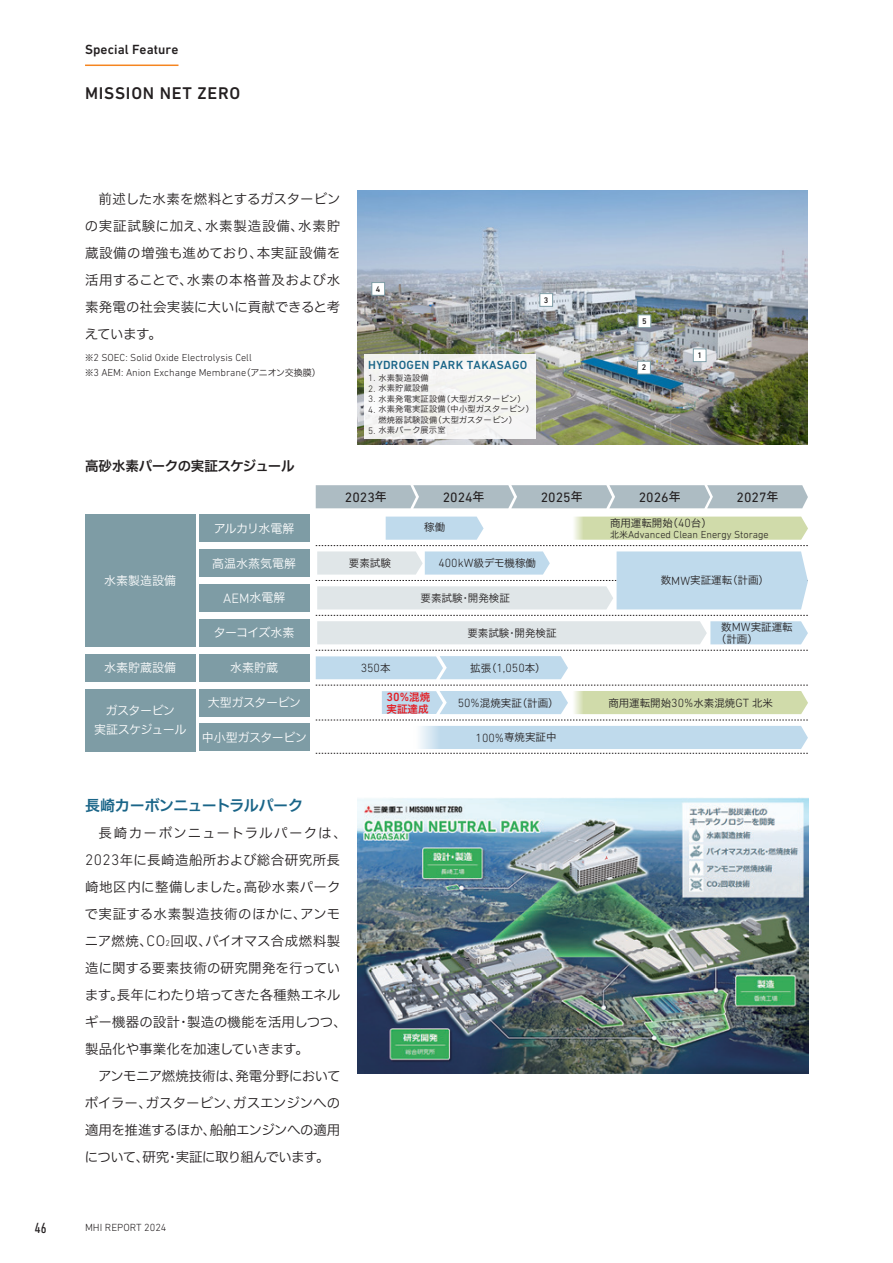
<style>
.page{position:relative;width:893px;height:1263px;background:#fff}
.page>*{position:absolute;margin:0;border:0;box-sizing:border-box;transform-origin:0 0}
.t1{font:500 17.25px "DIN Next LT Pro";letter-spacing:.045em;color:#231f20}
.t2{font:15px "Hiragino UD Sans F Std N W6";letter-spacing:-.03em;color:#1a6588}
.t3{font:condensed 15px "DIN Next LT Pro";color:#231f20}
.t4{font:13.8px "DIN Next LT Pro";color:#231f20}
.t5{font:300 13.8px "DIN Next LT Pro";color:#fff}
.t6{font:13.5px/27px "Hiragino UD Sans F Std N W3";color:#231f20;text-align:justify}
.t7{font:13.5px "Hiragino UD Sans F Std N W6";letter-spacing:-.025em;color:#231f20}
.t8{font:500 13.5px "DIN Next LT Pro";letter-spacing:.005em;color:#231f20}
.t9{font:500 12.15px "DIN Next LT Pro";color:#e41f25}
.t10{font:300 12.15px "DIN Next LT Pro";color:#231f20}
.t11{font:12px/19.5px "Hiragino UD Sans F Std N W3";letter-spacing:-.025em;color:#fff;text-align:center}
.t12{font:500 12px "DIN Next LT Pro";letter-spacing:.025em;color:#1a6588}
.t13{font:12px "Hiragino UD Sans F Std N W3";letter-spacing:-.05em;color:#fff}
.t14{font:12px "Hiragino UD Sans F Std N W3";color:#fff}
.t15{font:12px "Hiragino UD Sans F Std N W3";letter-spacing:-.045em;color:#fff}
.t16{font:10.5px/12px "Hiragino UD Sans F Std N W3";color:#231f20}
.t17{font:300 10.5px "DIN Next LT Pro";color:#231f20}
.t18{font:10.5px "Hiragino UD Sans F Std N W6";color:#e41f25}
.t19{font:300 10.35px/15px "DIN Next LT Pro";color:#231f20}
.t20{font:8.25px/10.5px "Hiragino UD Sans F Std N W3";letter-spacing:.025em;color:#231f20}
.t21{font:500 8.25px "DIN Next LT Pro";color:#231f20}
.s1{font-family:"Hiragino UD Sans F Std N W3";font-weight:400;font-size:9px}
.s2{font-family:"DIN Next LT Pro";font-weight:300;font-size:9.45px}
.s3{font-family:"Hiragino UD Sans F Std N W3";font-weight:400;font-size:12px}
.s4{font-family:"Hiragino UD Sans F Std N W5";font-size:12px}
.s5{font-family:"DIN Next LT Pro";font-weight:300;font-size:12.15px}
.s6{font-family:"Hiragino UD Sans F Std N W3";font-weight:400;font-size:10.5px}
.s7{font-family:"Hiragino UD Sans F Std N W6";font-weight:400;font-size:10.5px}
.s8{font-family:"DIN Next LT Pro";font-weight:300;font-size:15.45px}
.s9{font-family:"DIN Next LT Pro";font-weight:300;font-size:8.55px}
</style>
<div class="page">
<img style="left:358px;top:797px;width:450px;height:277px">
<img style="left:357px;top:191px;width:451px;height:253px">
<div style="left:85px;top:514px;width:111px;height:132px;background:#7e9ca5"></div>
<div style="left:199px;top:514px;width:111px;height:28px;background:#7e9ca5"></div>
<div style="left:199px;top:549px;width:111px;height:28px;background:#7e9ca5"></div>
<div style="left:199px;top:584px;width:111px;height:28px;background:#7e9ca5"></div>
<div style="left:199px;top:619px;width:111px;height:27px;background:#7e9ca5"></div>
<div style="left:199px;top:689px;width:111px;height:27px;background:#7e9ca5"></div>
<div style="left:199px;top:724px;width:111px;height:27px;background:#7e9ca5"></div>
<div style="left:85px;top:654px;width:111px;height:27px;background:#7e9ca5"></div>
<div style="left:199px;top:654px;width:111px;height:27px;background:#7e9ca5"></div>
<div style="left:85px;top:689px;width:111px;height:62px;background:#7e9ca5"></div>
<svg style="left:316px;top:485px;width:492px;height:23px"></svg>
<svg style="left:316px;top:685px;width:492px;height:29px"></svg>
<svg style="left:316px;top:720px;width:492px;height:34px"></svg>
<svg style="left:316px;top:615px;width:492px;height:29px"></svg>
<svg style="left:316px;top:650px;width:492px;height:29px"></svg>
<div style="left:364px;top:354px;width:172px;height:84px;background:#f4f4f3"></div>
<div style="left:693px;top:349px;width:13px;height:13px;background:#fff"></div>
<div style="left:693px;top:349px;width:13px;height:13px;border:1px solid #7e9ca5"></div>
<div style="left:638px;top:361px;width:12px;height:13px;background:#fff"></div>
<div style="left:637px;top:361px;width:14px;height:13px;border:1px solid #7e9ca5"></div>
<div style="left:540px;top:294px;width:13px;height:12px;background:#fff"></div>
<div style="left:540px;top:293px;width:13px;height:14px;border:1px solid #7e9ca5"></div>
<div style="left:638px;top:315px;width:13px;height:13px;background:#fff"></div>
<div style="left:638px;top:315px;width:13px;height:13px;border:1px solid #7e9ca5"></div>
<div style="left:372px;top:283px;width:13px;height:12px;background:#fff"></div>
<div style="left:372px;top:282px;width:13px;height:13px;border:1px solid #7e9ca5"></div>
<svg style="left:316px;top:517px;width:492px;height:92px"></svg>
<hr style="left:85px;top:65px;width:93px;height:1px;background:#f58520">
<p class="t8" style="left:85px;top:41px;width:95px">Special Feature</p>
<p class="t1" style="left:85px;top:83px;width:157px">MISSION NET ZERO</p>
<p class="t6" style="left:85px;top:184px;width:257px;text-indent:14px">前述した水素を燃料とするガスタービンの実証試験に加え、水素製造設備、水素貯蔵設備の増強も進めており、本実証設備を活用することで、水素の本格普及および水素発電の社会実装に大いに貢献できると考えています。</p>
<p class="t19" style="left:85px;top:350px;width:237px"><span class="s1">※</span>2 SOEC: Solid Oxide Electrolysis Cell<br><span class="s1">※</span>3 AEM: Anion Exchange Membrane<span class="s1">（アニオン交換膜）</span></p>
<p class="t7" style="left:85px;top:456px;width:211px">高砂水素パークの実証スケジュール</p>
<p class="t21" style="left:376px;top:284px;width:6px">4</p>
<p class="t21" style="left:544px;top:295px;width:6px">3</p>
<p class="t12" style="left:368px;top:357px;width:161px">HYDROGEN PARK TAKASAGO</p>
<p class="t20" style="left:368px;top:372px;width:62px"><span class="s2">1.</span> 水素製造設備</p>
<p class="t20" style="left:368px;top:382px;width:62px"><span class="s2">2.</span> 水素貯蔵設備</p>
<p class="t20" style="left:368px;top:393px;width:159px"><span class="s2">3.</span> 水素発電実証設備（大型ガスタービン）</p>
<p class="t20" style="left:378px;top:403px;width:157px;text-indent:-10px"><span class="s2">4.</span> 水素発電実証設備（中小型ガスタービン）燃焼器試験設備（大型ガスタービン）</p>
<p class="t20" style="left:368px;top:424px;width:79px"><span class="s2">5.</span> 水素パーク展示室</p>
<p class="t21" style="left:642px;top:316px;width:6px">5</p>
<p class="t21" style="left:642px;top:363px;width:6px">2</p>
<p class="t21" style="left:697px;top:350px;width:6px">1</p>
<p class="t11" style="left:104px;top:570px;width:73px">水素製造設備</p>
<p class="t13" style="left:214px;top:519px;width:82px">アルカリ水電解</p>
<p class="t14" style="left:212px;top:554px;width:85px">高温水蒸気電解</p>
<p class="t5" style="left:223px;top:590px;width:64px">AEM<span class="s3">水電解</span></p>
<p class="t15" style="left:214px;top:624px;width:82px">ターコイズ水素</p>
<p class="t11" style="left:104px;top:657px;width:73px">水素貯蔵設備</p>
<p class="t11" style="left:230px;top:657px;width:49px">水素貯蔵</p>
<p class="t11" style="left:94px;top:700px;width:94px">ガスタービン<br>実証スケジュール</p>
<p class="t11" style="left:208px;top:692px;width:95px">大型ガスタービン</p>
<p class="t11" style="left:202px;top:727px;width:107px">中小型ガスタービン</p>
<p class="t4" style="left:345px;top:489px;width:43px">2023<span class="s4">年</span></p>
<p class="t4" style="left:443px;top:489px;width:43px">2024<span class="s4">年</span></p>
<p class="t4" style="left:541px;top:489px;width:43px">2025<span class="s4">年</span></p>
<p class="t4" style="left:639px;top:489px;width:43px">2026<span class="s4">年</span></p>
<p class="t4" style="left:737px;top:489px;width:43px">2027<span class="s4">年</span></p>
<p class="t16" style="left:424px;top:520px;width:23px">稼働</p>
<p class="t16" style="left:610px;top:516px;width:103px">商用運転開始（<span class="s5">40</span>台）</p>
<p class="t19" style="left:610px;top:527px;width:160px"><span class="s1">北米</span>Advanced Clean Energy Storage</p>
<p class="t16" style="left:349px;top:556px;width:43px">要素試験</p>
<p class="t16" style="left:438px;top:556px;width:99px"><span class="s5">400kW</span>級デモ機稼働</p>
<p class="t16" style="left:421px;top:591px;width:91px">要素試験・開発検証</p>
<p class="t16" style="left:467px;top:626px;width:91px">要素試験・開発検証</p>
<p class="t10" style="left:361px;top:661px;width:31px">350<span class="s6">本</span></p>
<p class="t16" style="left:470px;top:661px;width:77px">拡張（<span class="s5">1,050</span>本）</p>
<p class="t9" style="left:387px;top:690px;width:45px">30%<span class="s7">混焼</span></p>
<p class="t18" style="left:387px;top:701px;width:43px">実証達成</p>
<p class="t16" style="left:458px;top:696px;width:102px"><span class="s5">50%</span>混焼実証（計画）</p>
<p class="t16" style="left:476px;top:731px;width:82px"><span class="s5">100%</span>専焼実証中</p>
<p class="t16" style="left:661px;top:574px;width:110px">数<span class="s5">MW</span>実証運転（計画）</p>
<p class="t16" style="left:716px;top:620px;width:78px;text-indent:5px">数<span class="s5">MW</span>実証運転（計画）</p>
<p class="t16" style="left:608px;top:696px;width:166px">商用運転開始<span class="s5">30%</span>水素混焼<span class="s5">GT</span> 北米</p>
<p class="t2" style="left:85px;top:793px;width:219px">長崎カーボンニュートラルパーク</p>
<p class="t6" style="left:85px;top:818px;width:264px;text-align:left;text-indent:14px">長崎カーボンニュートラルパークは、<br><span class="s8">2023</span>年に長崎造船所および総合研究所長崎地区内に整備しました。高砂水素パークで実証する水素製造技術のほかに、アンモニア燃焼、<span class="s8">CO</span><span class="s9">2</span>回収、バイオマス合成燃料製造に関する要素技術の研究開発を行っています。長年にわたり培ってきた各種熱エネルギー機器の設計・製造の機能を活用しつつ、製品化や事業化を加速していきます。</p>
<p class="t6" style="left:85px;top:1061px;width:257px;text-indent:13px">アンモニア燃焼技術は、発電分野においてボイラー、ガスタービン、ガスエンジンへの適用を推進するほか、船舶エンジンへの適用について、研究・実証に取り組んでいます。</p>
<p class="t3" style="left:35px;top:1219px;width:14px">46</p>
<p class="t17" style="left:85px;top:1222px;width:83px">MHI REPORT 2024</p>
</div>
